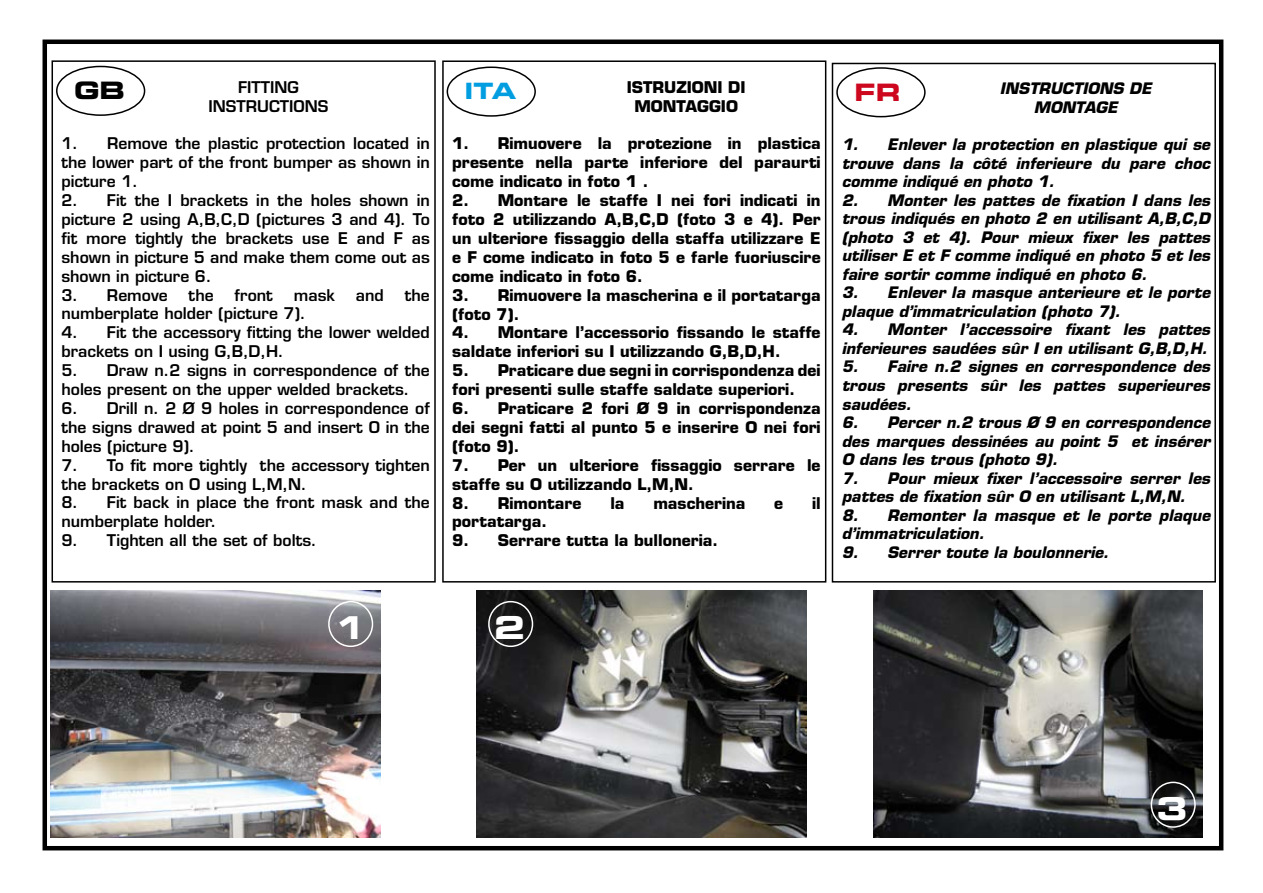
<style>
.page{position:relative;width:1263px;height:893px;background:#fff}
.page>*{position:absolute;margin:0;border:0;box-sizing:border-box;transform-origin:0 0}
.t1{font:31.5px "Eurostile LT Std Bold Ex 2";color:#fff}
.t2{font:24px "Eurostile LT Std Bold Ex 2";color:#000}
.t3{font:24px "Eurostile LT Std Bold Ex 2";color:#cc071e}
.t4{font:22.5px "Eurostile LT Std Bold Ex 2";color:#009ee0}
.t5{font:700 15.75px/18.9px "Eurostile LT Std";color:#000}
.t6{font:600 15.75px/18.9px "Eurostile LT Std";color:#000}
.t7{font:italic 700 15.45px/18.6px "Eurostile LT Std";color:#000;text-align:justify}
</style>
<div class="page">
<div style="left:43px;top:40px;width:1180px;height:810px;border:4px solid #000"></div>
<div style="left:56px;top:66px;width:89px;height:50px;border:2px solid #000;border-radius:50%"></div>
<div style="left:447px;top:67px;width:89px;height:50px;border:2px solid #000;border-radius:50%"></div>
<div style="left:836px;top:67px;width:90px;height:50px;border:2px solid #000;border-radius:50%"></div>
<div style="left:442px;top:60px;width:384px;height:523px;border:2px solid #000"></div>
<div style="left:52px;top:60px;width:384px;height:523px;border:2px solid #000"></div>
<div style="left:832px;top:63px;width:384px;height:520px;border:2px solid #000"></div>
<img style="left:51px;top:590px;width:329px;height:248px">
<div style="left:328px;top:601px;width:45px;height:46px;border:2px solid #fff;border-radius:50%"></div>
<img style="left:476px;top:590px;width:330px;height:248px">
<div style="left:488px;top:601px;width:45px;height:46px;border:2px solid #fff;border-radius:50%"></div>
<img style="left:873px;top:590px;width:330px;height:248px">
<div style="left:1151px;top:782px;width:45px;height:46px;border:2px solid #fff;border-radius:50%"></div>
<p class="t6" style="left:209px;top:77px;width:121px;text-align:center">FITTING<br>INSTRUCTIONS</p>
<p class="t6" style="left:61px;top:134px;width:370px;text-align:justify">1. Remove the plastic protection located in the lower part of the front bumper as shown in picture 1.</p>
<p class="t6" style="left:61px;top:191px;width:370px;text-align:justify">2. Fit the I brackets in the holes shown in picture 2 using A,B,C,D (pictures 3 and 4). To fit more tightly the brackets use E and F as shown in picture 5 and make them come out as shown in picture 6.</p>
<p class="t6" style="left:61px;top:285px;width:108px">3. Remove</p>
<p class="t6" style="left:189px;top:285px;width:27px">the</p>
<p class="t6" style="left:235px;top:285px;width:40px">front</p>
<p class="t6" style="left:294px;top:285px;width:43px">mask</p>
<p class="t6" style="left:356px;top:285px;width:30px">and</p>
<p class="t6" style="left:405px;top:285px;width:27px">the</p>
<p class="t6" style="left:61px;top:304px;width:246px">numberplate holder (picture 7).</p>
<p class="t6" style="left:61px;top:323px;width:370px">4. Fit the accessory fitting the lower welded brackets on I using G,B,D,H.</p>
<p class="t6" style="left:61px;top:361px;width:370px">5. Draw n.2 signs in correspondence of the holes present on the upper welded brackets.</p>
<p class="t6" style="left:61px;top:399px;width:370px;text-align:justify">6. Drill n. 2 Ø 9 holes in correspondence of the signs drawed at point 5 and insert O in the holes (picture 9).</p>
<p class="t6" style="left:61px;top:455px;width:370px">7. To fit more tightly the accessory tighten the brackets on O using L,M,N.</p>
<p class="t6" style="left:61px;top:493px;width:370px">8. Fit back in place the front mask and the numberplate holder.</p>
<p class="t6" style="left:61px;top:531px;width:257px">9. Tighten all the set of bolts.</p>
<h2 class="t2" style="left:74px;top:74px;width:52px">GB</h2>
<h3 class="t4" style="left:465px;top:75px;width:53px">ITA</h3>
<p class="t5" style="left:627px;top:77px;width:120px;text-align:center">ISTRUZIONI DI<br>MONTAGGIO</p>
<h2 class="t3" style="left:854px;top:75px;width:48px">FR</h2>
<p class="t5" style="left:452px;top:134px;width:370px;text-align:justify">1. Rimuovere la protezione in plastica presente nella parte inferiore del paraurti come indicato in foto 1 .</p>
<p class="t5" style="left:452px;top:191px;width:370px;text-align:justify">2. Montare le staffe I nei fori indicati in foto 2 utilizzando A,B,C,D (foto 3 e 4). Per un ulteriore fissaggio della staffa utilizzare E e F come indicato in foto 5 e farle fuoriuscire come indicato in foto 6.</p>
<p class="t5" style="left:452px;top:285px;width:370px">3. Rimuovere la mascherina e il portatarga (foto 7).</p>
<p class="t5" style="left:452px;top:323px;width:370px">4. Montare l’accessorio fissando le staffe saldate inferiori su I utilizzando G,B,D,H.</p>
<p class="t5" style="left:452px;top:361px;width:370px">5. Praticare due segni in corrispondenza dei fori presenti sulle staffe saldate superiori.</p>
<p class="t5" style="left:452px;top:399px;width:370px;text-align:justify">6. Praticare 2 fori Ø 9 in corrispondenza dei segni fatti al punto 5 e inserire O nei fori (foto 9).</p>
<p class="t5" style="left:452px;top:455px;width:370px">7. Per un ulteriore fissaggio serrare le staffe su O utilizzando L,M,N.</p>
<p class="t5" style="left:452px;top:493px;width:131px">8. Rimontare</p>
<p class="t5" style="left:610px;top:493px;width:16px">la</p>
<p class="t5" style="left:653px;top:493px;width:94px">mascherina</p>
<p class="t5" style="left:774px;top:493px;width:11px">e</p>
<p class="t5" style="left:812px;top:493px;width:10px">il</p>
<p class="t5" style="left:452px;top:512px;width:96px">portatarga.</p>
<p class="t5" style="left:452px;top:531px;width:267px">9. Serrare tutta la bulloneria.</p>
<p class="t7" style="left:1000px;top:80px;width:153px;text-align:center">INSTRUCTIONS DE<br>MONTAGE</p>
<p class="t7" style="left:842px;top:135px;width:370px">1. Enlever la protection en plastique qui se trouve dans la côté inferieure du pare choc comme indiqué en photo 1.</p>
<p class="t7" style="left:842px;top:191px;width:370px">2. Monter les pattes de fixation I dans les trous indiqués en photo 2 en utilisant A,B,C,D (photo 3 et 4). Pour mieux fixer les pattes utiliser E et F comme indiqué en photo 5 et les faire sortir comme indiqué en photo 6.</p>
<p class="t7" style="left:842px;top:284px;width:370px">3. Enlever la masque anterieure et le porte plaque d’immatriculation (photo 7).</p>
<p class="t7" style="left:842px;top:321px;width:370px">4. Monter l’accessoire fixant les pattes inferieures saudées sûr I en utilisant G,B,D,H.</p>
<p class="t7" style="left:842px;top:358px;width:370px">5. Faire n.2 signes en correspondence des trous presents sûr les pattes superieures saudées.</p>
<p class="t7" style="left:842px;top:413px;width:370px">6. Percer n.2 trous Ø 9 en correspondence des marques dessinées au point 5 et insérer O dans les trous (photo 9).</p>
<p class="t7" style="left:842px;top:469px;width:370px">7. Pour mieux fixer l’accessoire serrer les pattes de fixation sûr O en utilisant L,M,N.</p>
<p class="t7" style="left:842px;top:506px;width:370px">8. Remonter la masque et le porte plaque d’immatriculation.</p>
<p class="t7" style="left:842px;top:543px;width:269px">9. Serrer toute la boulonnerie.</p>
<h1 class="t1" style="left:334px;top:606px;width:33px">1</h1>
<h1 class="t1" style="left:494px;top:606px;width:33px">2</h1>
<h1 class="t1" style="left:1156px;top:786px;width:33px">3</h1>
</div>
